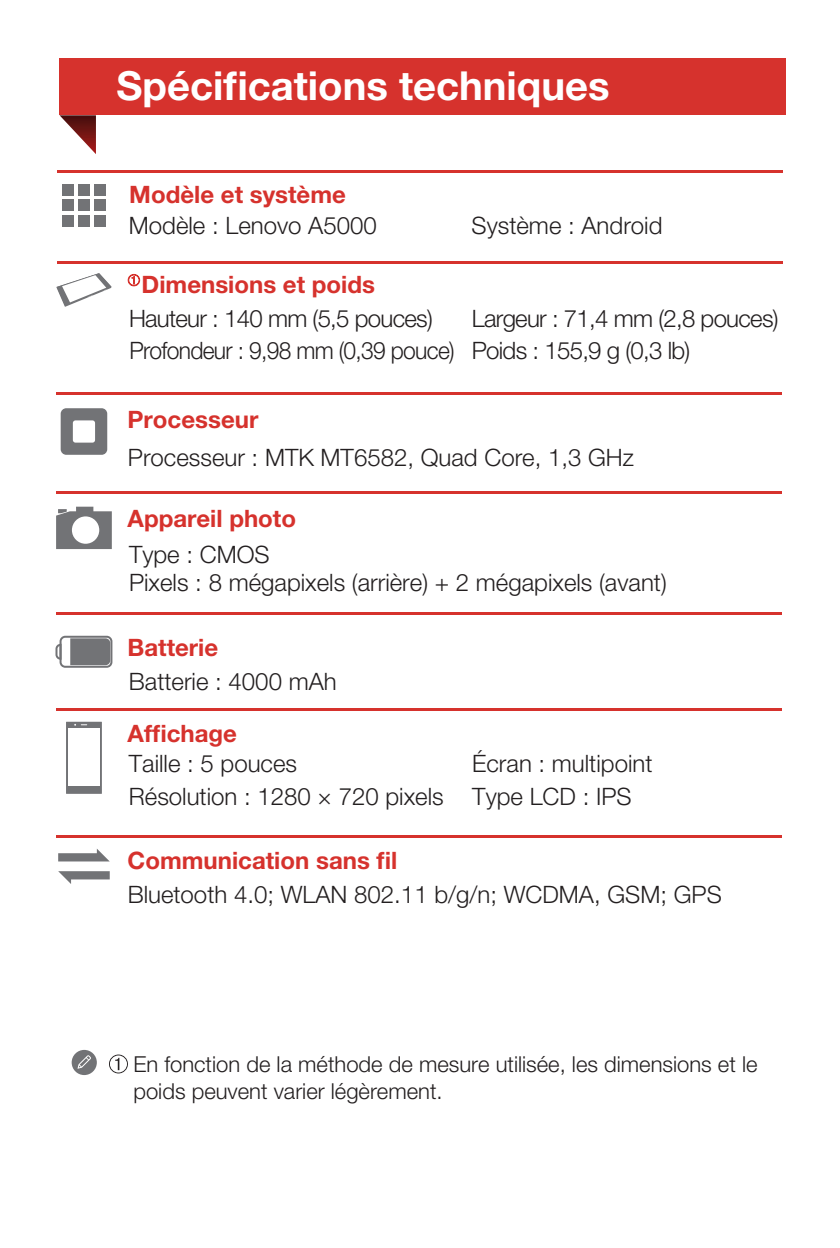
<style>
.page{position:relative;width:840px;height:1248px;background:#fff}
.page>*{position:absolute;margin:0;border:0;box-sizing:border-box;transform-origin:0 0}
.t1{font:700 40px "Helvetica Neue LT Std";color:#fff}
.t2{font:300 24px/28px "Helvetica Neue LT Std";color:#231f20}
.t3{font:300 24px/32px "Helvetica Neue LT Std";letter-spacing:-.03em;color:#231f20}
.t4{font:700 24px "Helvetica Neue LT Std";color:#d6322d}
.t5{font:300 22px/26.4px "Helvetica Neue LT Std";color:#231f20}
</style>
<div class="page">
<hr style="left:57px;top:170px;width:725px;height:2px;background:#d6322d">
<div style="left:63px;top:185px;width:11px;height:11px;background:#727376"></div>
<div style="left:78px;top:185px;width:12px;height:11px;background:#727376"></div>
<div style="left:94px;top:185px;width:11px;height:11px;background:#727376"></div>
<div style="left:63px;top:200px;width:11px;height:11px;background:#727376"></div>
<div style="left:78px;top:200px;width:12px;height:11px;background:#727376"></div>
<div style="left:94px;top:200px;width:11px;height:11px;background:#727376"></div>
<div style="left:63px;top:215px;width:11px;height:11px;background:#727376"></div>
<div style="left:78px;top:215px;width:12px;height:11px;background:#727376"></div>
<div style="left:94px;top:215px;width:11px;height:11px;background:#727376"></div>
<div style="left:72px;top:1049px;width:25px;height:25px;background:#727376;border-radius:50%"></div>
<svg style="left:77px;top:1055px;width:14px;height:13px"></svg>
<hr style="left:56px;top:708px;width:725px;height:2px;background:#d6322d">
<svg style="left:66px;top:721px;width:36px;height:72px"></svg>
<hr style="left:56px;top:613px;width:725px;height:2px;background:#d6322d">
<svg style="left:55px;top:635px;width:57px;height:32px"></svg>
<hr style="left:56px;top:392px;width:725px;height:2px;background:#d6322d">
<div style="left:61px;top:408px;width:46px;height:47px;background:#727376;border-radius:6px"></div>
<div style="left:73px;top:420px;width:22px;height:22px;background:#fff;border-radius:3px"></div>
<hr style="left:57px;top:261px;width:725px;height:2px;background:#d6322d">
<svg style="left:56px;top:273px;width:56px;height:34px"></svg>
<hr style="left:56px;top:492px;width:725px;height:2px;background:#d6322d">
<svg style="left:56px;top:506px;width:56px;height:43px"></svg>
<hr style="left:56px;top:835px;width:725px;height:2px;background:#d6322d">
<svg style="left:58px;top:849px;width:51px;height:12px"></svg>
<svg style="left:58px;top:871px;width:52px;height:13px"></svg>
<svg style="left:60px;top:115px;width:36px;height:39px"></svg>
<div style="left:59px;top:58px;width:725px;height:56px;background:#d6322d"></div>
<svg style="left:109px;top:1054px;width:19px;height:19px"></svg>
<svg style="left:127px;top:273px;width:13px;height:14px"></svg>
<h1 class="t1" style="left:116px;top:61px;width:494px">Spécifications techniques</h1>
<p class="t4" style="left:129px;top:179px;width:218px">Modèle et système</p>
<p class="t2" style="left:129px;top:210px;width:249px">Modèle : Lenovo A5000</p>
<p class="t2" style="left:471px;top:210px;width:192px">Système : Android</p>
<p class="t4" style="left:141px;top:269px;width:235px">Dimensions et poids</p>
<p class="t3" style="left:129px;top:301px;width:305px">Hauteur : 140 mm (5,5 pouces)</p>
<p class="t3" style="left:129px;top:301px;width:650px;text-indent:342px">Largeur : 71,4 mm (2,8 pouces)<br>Profondeur : 9,98 mm (0,39 pouce) Poids : 155,9 g (0,3 lb)</p>
<p class="t4" style="left:127px;top:405px;width:132px">Processeur</p>
<p class="t2" style="left:128px;top:442px;width:507px">Processeur : MTK MT6582, Quad Core, 1,3 GHz</p>
<p class="t4" style="left:127px;top:503px;width:170px">Appareil photo</p>
<p class="t2" style="left:129px;top:539px;width:539px">Type : CMOS<br>Pixels : 8 mégapixels (arrière) + 2 mégapixels (avant)</p>
<p class="t4" style="left:127px;top:632px;width:92px">Batterie</p>
<p class="t2" style="left:129px;top:666px;width:209px">Batterie : 4000 mAh</p>
<p class="t4" style="left:127px;top:718px;width:111px">Affichage</p>
<p class="t2" style="left:129px;top:747px;width:525px;line-height:32px;text-indent:343px">Écran : multipoint<br>Résolution : 1280 × 720 pixels Type LCD : IPS</p>
<p class="t2" style="left:129px;top:749px;width:170px">Taille : 5 pouces</p>
<p class="t4" style="left:127px;top:845px;width:271px">Communication sans fil</p>
<p class="t2" style="left:128px;top:879px;width:595px">Bluetooth 4.0; WLAN 802.11 b/g/n; WCDMA, GSM; GPS</p>
<p class="t5" style="left:133px;top:1050px;width:625px">En fonction de la méthode de mesure utilisée, les dimensions et le poids peuvent varier légèrement.</p>
</div>
